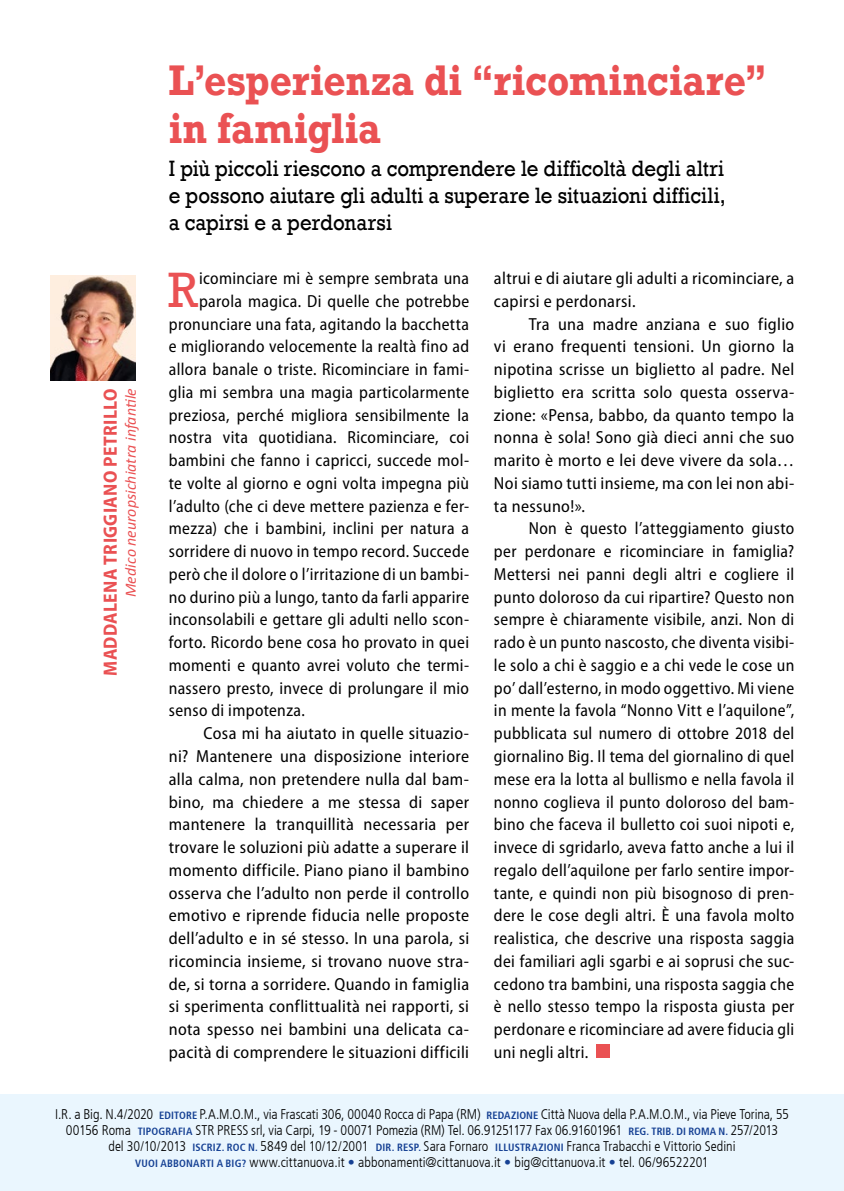
<style>
.page{position:relative;width:844px;height:1191px;background:#fff}
.page>*{position:absolute;margin:0;border:0;box-sizing:border-box;transform-origin:0 0}
.t1{font:50.93px "Rockwell";color:#ea5153}
.t2{font:700 40.25px/48.3px "Rockwell";letter-spacing:.005em;color:#ea5153;scale:.9 1}
.t3{font:22.75px/27.3px "Rockwell";letter-spacing:.005em;color:#000;text-align:justify;scale:.9 1}
.t4{font:700 semi-condensed 19.25px "Myriad Pro";letter-spacing:.015em;color:#ea5153}
.t5{font:semi-condensed 17.5px/22.8px "Myriad Pro";letter-spacing:.02em;color:#000;text-align:justify}
.t6{font:italic 15.75px "Calibri";letter-spacing:.005em;color:#ea5153}
.t7{font:300 condensed 14px/15.8px "Frutiger";letter-spacing:-.005em;color:#000;text-align:center}
.s1{font-weight:700;font-size:10.5px;color:#164194}
.s2{font-weight:700;color:#164194}
</style>
<div class="page">
<div style="left:0;top:1094px;width:843px;height:97px;background:#eaf6fe"></div>
<div style="left:596px;top:1044px;width:13px;height:13px;background:#ea5153"></div>
<img style="left:50px;top:275px;width:86px;height:105px">
<p class="t4" style="left:98px;top:676px;width:289px;rotate:-90deg">MADDALENA TRIGGIANO PETRILLO</p>
<p class="t6" style="left:120px;top:597px;width:211px;rotate:-90deg">Medico neuropsichiatra infantile</p>
<h2 class="t2" style="left:169px;top:56px;width:665px">L’esperienza di “ricominciare” in famiglia</h2>
<h3 class="t3" style="left:169px;top:155px;width:620px">I più piccoli riescono a comprendere le difficoltà degli altri e possono aiutare gli adulti a superare le situazioni difficili, a capirsi e a perdonarsi</h3>
<h1 class="t1" style="left:168px;top:260px;width:31px">R</h1>
<p class="t5" style="left:199px;top:267px;width:271px">icominciare mi è sempre sembrata una</p>
<p class="t5" style="left:494px;top:267px;width:302px">altrui e di aiutare gli adulti a ricominciare, a capirsi e perdonarsi.</p>
<p class="t5" style="left:494px;top:312px;width:302px;text-indent:35px">Tra una madre anziana e suo figlio vi erano frequenti tensioni. Un giorno la nipotina scrisse un biglietto al padre. Nel biglietto era scritta solo questa osserva&shy;zione: «Pensa, babbo, da quanto tempo la nonna è sola! Sono già dieci anni che suo marito è morto e lei deve vivere da sola… Noi siamo tutti insieme, ma con lei non abi&shy;ta nessuno!».</p>
<p class="t5" style="left:494px;top:517px;width:302px;text-indent:35px">Non è questo l’atteggiamento giusto per perdonare e ricominciare in famiglia?<br>Mettersi nei panni degli altri e cogliere il punto doloroso da cui ripartire? Questo non sempre è chiaramente visibile, anzi. Non di rado è un punto nascosto, che diventa visibi&shy;le solo a chi è saggio e a chi vede le cose un po’ dall’esterno, in modo oggettivo. Mi viene in mente la favola “Nonno Vitt e l’aquilone”, pubblicata sul numero di ottobre 2018 del giornalino Big. Il tema del giornalino di quel mese era la lotta al bullismo e nella favola il nonno coglieva il punto doloroso del bam&shy;bino che faceva il bulletto coi suoi nipoti e, invece di sgridarlo, aveva fatto anche a lui il regalo dell’aquilone per farlo sentire impor&shy;tante, e quindi non più bisognoso di pren&shy;dere le cose degli altri. È una favola molto realistica, che descrive una risposta saggia dei familiari agli sgarbi e ai soprusi che suc&shy;cedono tra bambini, una risposta saggia che è nello stesso tempo la risposta giusta per perdonare e ricominciare ad avere fiducia gli uni negli altri.</p>
<p class="t5" style="left:199px;top:289px;width:271px">parola magica. Di quelle che potrebbe</p>
<p class="t5" style="left:169px;top:312px;width:302px">pronunciare una fata, agitando la bacchetta</p>
<p class="t5" style="left:169px;top:335px;width:302px">e migliorando velocemente la realtà fino ad</p>
<p class="t5" style="left:169px;top:358px;width:302px">allora banale o triste. Ricominciare in fami-</p>
<p class="t5" style="left:169px;top:380px;width:302px">glia mi sembra una magia particolarmente</p>
<p class="t5" style="left:169px;top:403px;width:302px">preziosa, perché migliora sensibilmente la</p>
<p class="t5" style="left:169px;top:426px;width:302px">nostra vita quotidiana. Ricominciare, coi</p>
<p class="t5" style="left:169px;top:449px;width:302px">bambini che fanno i capricci, succede mol-</p>
<p class="t5" style="left:169px;top:471px;width:302px">te volte al giorno e ogni volta impegna più</p>
<p class="t5" style="left:169px;top:494px;width:302px">l’adulto (che ci deve mettere pazienza e fer-</p>
<p class="t5" style="left:169px;top:517px;width:302px">mezza) che i bambini, inclini per natura a</p>
<p class="t5" style="left:169px;top:540px;width:302px">sorridere di nuovo in tempo record. Succede</p>
<p class="t5" style="left:169px;top:562px;width:302px">però che il dolore o l’irritazione di un bambi-</p>
<p class="t5" style="left:169px;top:585px;width:302px">no durino più a lungo, tanto da farli apparire</p>
<p class="t5" style="left:169px;top:608px;width:302px">inconsolabili e gettare gli adulti nello scon-</p>
<p class="t5" style="left:169px;top:631px;width:302px">forto. Ricordo bene cosa ho provato in quei</p>
<p class="t5" style="left:169px;top:653px;width:302px">momenti e quanto avrei voluto che termi-</p>
<p class="t5" style="left:169px;top:676px;width:302px">nassero presto, invece di prolungare il mio</p>
<p class="t5" style="left:169px;top:699px;width:138px">senso di impotenza.</p>
<p class="t5" style="left:203px;top:722px;width:267px">Cosa mi ha aiutato in quelle situazio-</p>
<p class="t5" style="left:169px;top:744px;width:302px">ni? Mantenere una disposizione interiore</p>
<p class="t5" style="left:169px;top:767px;width:302px">alla calma, non pretendere nulla dal bam-</p>
<p class="t5" style="left:169px;top:790px;width:302px">bino, ma chiedere a me stessa di saper</p>
<p class="t5" style="left:169px;top:813px;width:302px">mantenere la tranquillità necessaria per</p>
<p class="t5" style="left:169px;top:835px;width:302px">trovare le soluzioni più adatte a superare il</p>
<p class="t5" style="left:169px;top:858px;width:302px">momento difficile. Piano piano il bambino</p>
<p class="t5" style="left:169px;top:881px;width:302px">osserva che l’adulto non perde il controllo</p>
<p class="t5" style="left:169px;top:904px;width:302px">emotivo e riprende fiducia nelle proposte</p>
<p class="t5" style="left:169px;top:926px;width:302px">dell’adulto e in sé stesso. In una parola, si</p>
<p class="t5" style="left:169px;top:949px;width:302px">ricomincia insieme, si trovano nuove stra-</p>
<p class="t5" style="left:169px;top:972px;width:302px">de, si torna a sorridere. Quando in famiglia</p>
<p class="t5" style="left:169px;top:995px;width:302px">si sperimenta conflittualità nei rapporti, si</p>
<p class="t5" style="left:169px;top:1017px;width:302px">nota spesso nei bambini una delicata ca-</p>
<p class="t5" style="left:169px;top:1040px;width:302px">pacità di comprendere le situazioni difficili</p>
<p class="t7" style="left:55px;top:1106px;width:735px">I.R. a Big. N.4/2020 <span class="s1">EDITORE</span> P.A.M.O.M., via Frascati 306, 00040 Rocca di Papa (RM) <span class="s1">REDAZIONE</span> Città Nuova della P.A.M.O.M., via Pieve Torina, 55<br>00156 Roma <span class="s1">TIPOGRAFIA</span> STR PRESS srl, via Carpi, 19 - 00071 Pomezia (RM) Tel. 06.91251177 Fax 06.91601961 <span class="s1">REG. TRIB. DI ROMA N.</span> 257/2013<br>del 30/10/2013 <span class="s1">ISCRIZ. ROC N.</span> 5849 del 10/12/2001 <span class="s1">DIR. RESP.</span> Sara Fornaro <span class="s1">ILLUSTRAZIONI</span> Franca Trabacchi e Vittorio Sedini<br><span class="s1">VUOI ABBONARTI A BIG?</span> www.cittanuova.it <span class="s2">•</span> abbonamenti@cittanuova.it <span class="s2">•</span> big@cittanuova.it <span class="s2">•</span> tel. 06/96522201</p>
</div>
